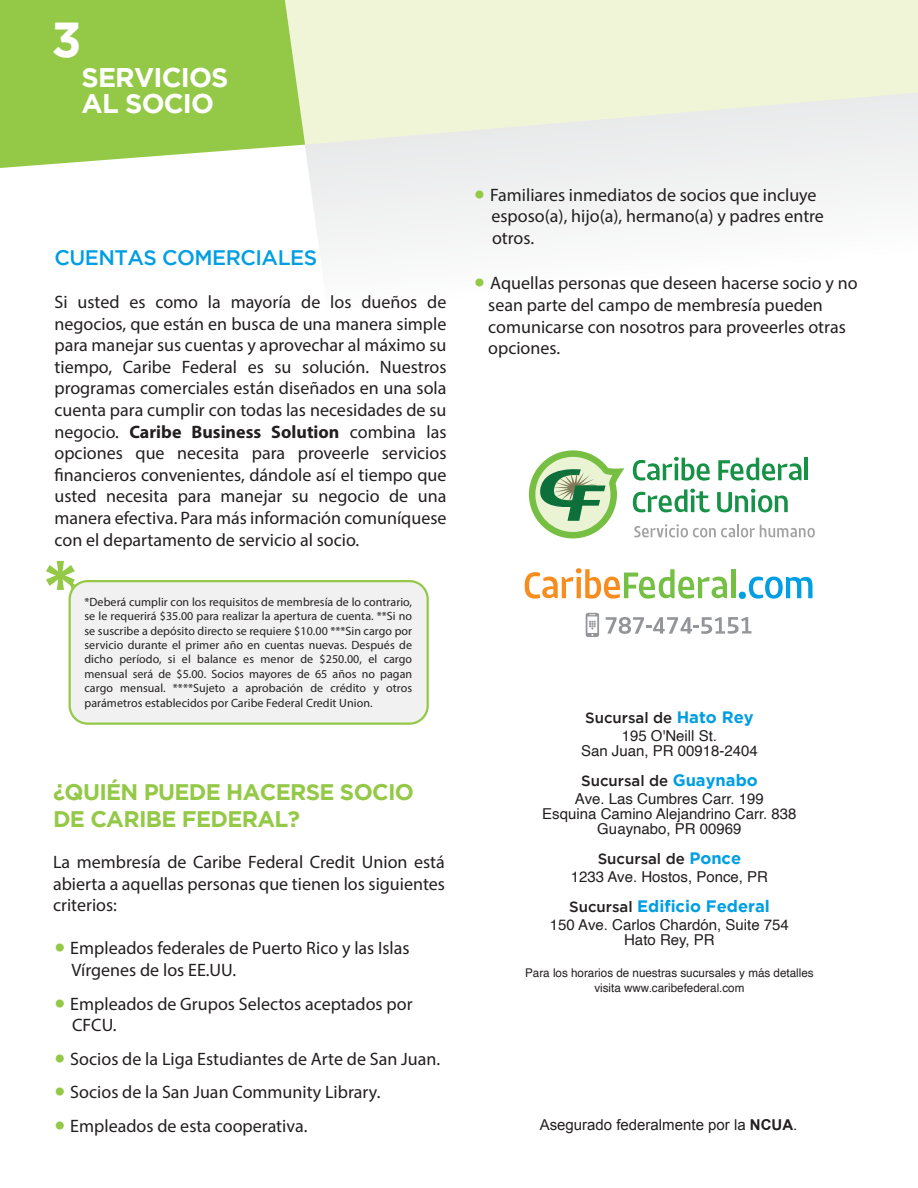
<style>
.page{position:relative;width:918px;height:1188px;background:#fff}
.page>*{position:absolute;margin:0;border:0;box-sizing:border-box;transform-origin:0 0}
.t1{font:700 48.9px "Gotham";color:#fff}
.t2{font:700 27px/25.5px "Gotham";letter-spacing:-.03em;color:#fff}
.t3{font:700 22.5px/27px "Gotham";letter-spacing:-.03em;color:#94c947}
.t4{font:500 21px "Gotham";letter-spacing:-.025em;color:#009ee2}
.t5{font:18px/21.6px "Myriad Pro";color:#231f20}
.t6{font:700 16.5px "Gotham";color:#009ee2}
.t7{font:15px/15px "Helvetica";color:#231f20;text-align:center}
.t8{font:500 15px "Gotham";color:#231f20}
.t9{font:15px "Arial";color:#231f20}
.t10{font:12px/14.4px "Myriad Pro";letter-spacing:.005em;color:#231f20;text-align:justify}
.t11{font:12px/14.4px "Helvetica";color:#231f20;text-align:center}
.s1{font-weight:700}
.s2{font-family:"Gotham";font-weight:700;font-size:27px;color:#94c947}
.s3{font-weight:700;font-size:16.5px;color:#009ee2}
.s4{font-weight:500;font-size:15px;color:#231f20}
</style>
<div class="page">
<div style="left:305px;top:144px;width:613px;height:106px;background:#f2f2f3"></div>
<svg style="left:305px;top:0;width:613px;height:144px;background:#eff3da"></svg>
<svg style="left:0;top:0;width:305px;height:168px;background:#9ece57"></svg>
<svg style="left:525px;top:568px;width:202px;height:31px"></svg>
<hr style="left:731px;top:569px;width:4px;height:29px;background:#75c044">
<div style="left:739px;top:592px;width:7px;height:7px;background:#009ee2;border-radius:50%"></div>
<svg style="left:749px;top:577px;width:64px;height:22px"></svg>
<svg style="left:586px;top:613px;width:13px;height:24px"></svg>
<svg style="left:606px;top:617px;width:145px;height:17px"></svg>
<div style="left:70px;top:581px;width:358px;height:143px;background:#f1f1f2;border-radius:18px"></div>
<div style="left:69px;top:580px;width:360px;height:145px;border:2px solid #94c947;border-radius:18px"></div>
<svg style="left:46px;top:561px;width:30px;height:30px"></svg>
<svg style="left:633px;top:457px;width:77px;height:24px"></svg>
<svg style="left:718px;top:458px;width:83px;height:23px"></svg>
<hr style="left:805px;top:458px;width:3px;height:22px;background:#179146">
<svg style="left:633px;top:489px;width:77px;height:23px"></svg>
<svg style="left:717px;top:489px;width:71px;height:23px"></svg>
<svg style="left:634px;top:524px;width:181px;height:13px"></svg>
<svg style="left:529px;top:450px;width:95px;height:88px"></svg>
<h1 class="t1" style="left:52px;top:21px;width:32px">3</h1>
<h2 class="t2" style="left:82px;top:67px;width:148px">SERVICIOS<br>AL SOCIO</h2>
<p class="t4" style="left:55px;top:249px;width:264px">CUENTAS COMERCIALES</p>
<p class="t5" style="left:55px;top:291px;width:394px;text-align:justify">Si usted es como la mayoría de los dueños de negocios, que están en busca de una manera simple para manejar sus cuentas y aprovechar al máximo su tiempo, Caribe Federal es su solución. Nuestros programas comerciales están diseñados en una sola cuenta para cumplir con todas las necesidades de su negocio. <span class="s1">Caribe Business Solution</span> combina las opciones que necesita para proveerle servicios financieros convenientes, dándole así el tiempo que usted necesita para manejar su negocio de una manera efectiva. Para más información comuníquese con el departamento de servicio al socio.</p>
<p class="t10" style="left:84px;top:594px;width:329px">*Deberá cumplir con los requisitos de membresía de lo contrario, se le requerirá $35.00 para realizar la apertura de cuenta. **Si no se suscribe a depósito directo se requiere $10.00 ***Sin cargo por servicio durante el primer año en cuentas nuevas. Después de dicho período, si el balance es menor de $250.00, el cargo mensual será de $5.00. Socios mayores de 65 años no pagan cargo mensual. ****Sujeto a aprobación de crédito y otros parámetros establecidos por Caribe Federal Credit Union.</p>
<p class="t3" style="left:53px;top:780px;width:363px">¿QUIÉN PUEDE HACERSE SOCIO<br>DE CARIBE FEDERAL?</p>
<p class="t5" style="left:53px;top:851px;width:394px;text-align:justify">La membresía de Caribe Federal Credit Union está abierta a aquellas personas que tienen los siguientes criterios:</p>
<p class="t5" style="left:71px;top:937px;width:340px;text-indent:-18px"><span class="s2">•</span> Empleados federales de Puerto Rico y las Islas<br>Vírgenes de los EE.UU.</p>
<p class="t5" style="left:72px;top:993px;width:342px;text-indent:-19px"><span class="s2">•</span> Empleados de Grupos Selectos aceptados por<br>CFCU.</p>
<p class="t5" style="left:53px;top:1048px;width:389px"><span class="s2">•</span> Socios de la Liga Estudiantes de Arte de San Juan.</p>
<p class="t5" style="left:53px;top:1081px;width:329px"><span class="s2">•</span> Socios de la San Juan Community Library.</p>
<p class="t5" style="left:53px;top:1115px;width:256px"><span class="s2">•</span> Empleados de esta cooperativa.</p>
<p class="t5" style="left:492px;top:184px;width:334px;text-indent:-19px"><span class="s2">•</span> Familiares inmediatos de socios que incluye esposo(a), hijo(a), hermano(a) y padres entre otros.</p>
<p class="t5" style="left:488px;top:272px;width:371px;text-indent:-15px"><span class="s2">•</span> Aquellas personas que deseen hacerse socio y no sean parte del campo de membresía pueden comunicarse con nosotros para proveerles otras opciones.</p>
<p class="t8" style="left:585px;top:712px;width:170px">Sucursal de <span class="s3">Hato Rey</span></p>
<p class="t7" style="left:581px;top:729px;width:178px">195 O'Neill St.<br>San Juan, PR 00918-2404</p>
<p class="t8" style="left:581px;top:775px;width:178px">Sucursal de <span class="s3">Guaynabo</span></p>
<p class="t7" style="left:542px;top:792px;width:256px">Ave. Las Cumbres Carr. 199<br>Esquina Camino Alejandrino Carr. 838<br>Guaynabo, PR 00969</p>
<p class="t8" style="left:598px;top:853px;width:145px">Sucursal de <span class="s3">Ponce</span></p>
<p class="t7" style="left:571px;top:870px;width:199px">1233 Ave. Hostos, Ponce, PR</p>
<p class="t6" style="left:569px;top:900px;width:202px"><span class="s4">Sucursal</span> Edificio Federal</p>
<p class="t7" style="left:550px;top:918px;width:241px">150 Ave. Carlos Chardón, Suite 754<br>Hato Rey, PR</p>
<p class="t11" style="left:525px;top:967px;width:290px">Para los horarios de nuestras sucursales y más detalles visita www.caribefederal.com</p>
<p class="t9" style="left:540px;top:1117px;width:259px">Asegurado federalmente por la <span class="s1">NCUA</span>.</p>
</div>
